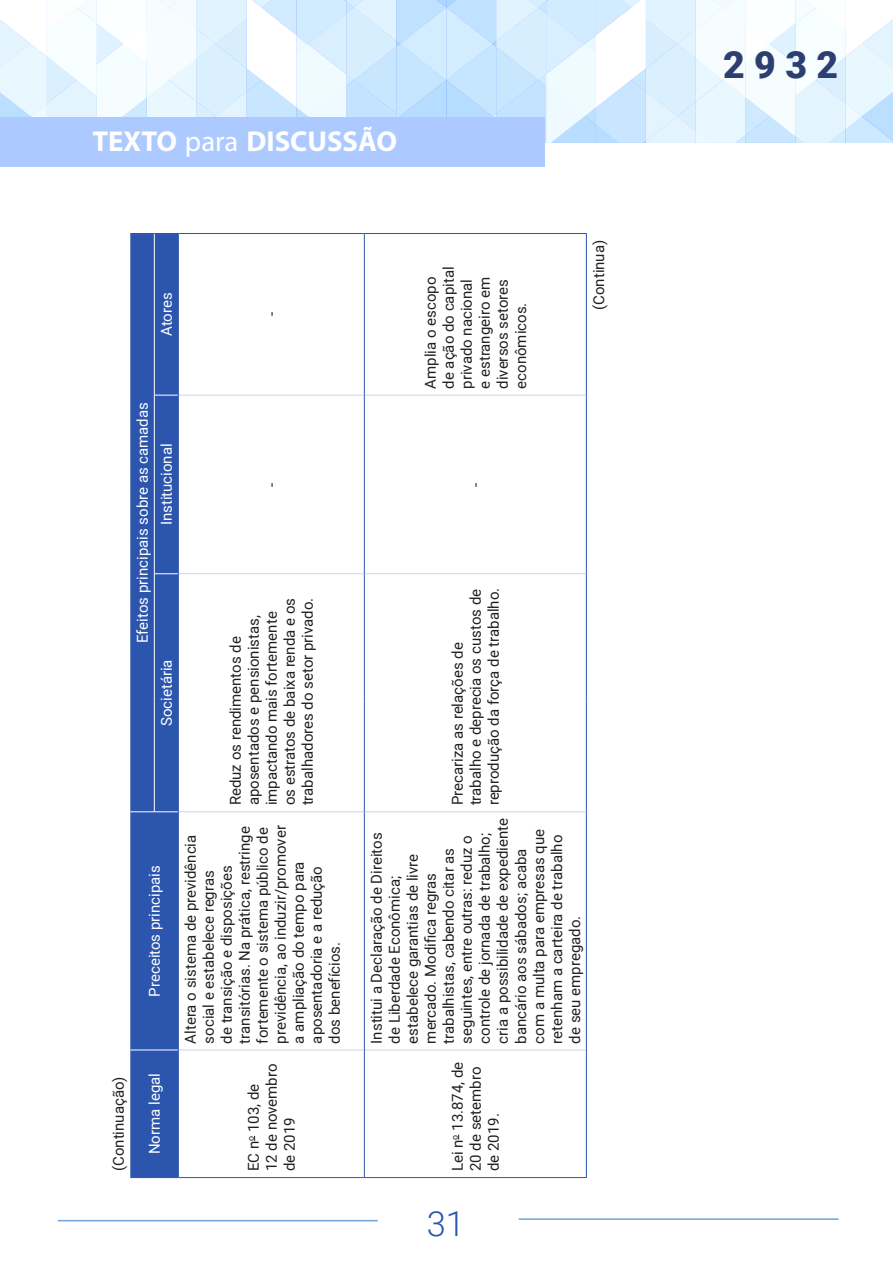
<style>
.page{position:relative;width:893px;height:1263px;background:#fff}
.page>*{position:absolute;margin:0;border:0;box-sizing:border-box;transform-origin:0 0}
.t1{font:900 37.5px "Roboto";color:#2c3f70}
.t2{font:300 34.5px "Roboto";color:#2c55ae}
.t3{font:700 28.8px "Myriad Pro";color:#fff}
.miolo_tabela_1_esq{font:15px/18px "Roboto";color:#231f20}
.cabeçalho_tabela_cen{font:15px "Roboto";color:#fff}
.s1{font-weight:400}
</style>
<div class="page">
<svg style="left:0;top:0;width:893px;height:143px"></svg>
<div style="left:0;top:118px;width:545px;height:49px;background:#accaff"></div>
<hr style="left:519px;top:1218px;width:319px;height:2px;background:#6fa5d9">
<hr style="left:58px;top:1220px;width:320px;height:1px;background:#6fa5d9">
<div style="left:130px;top:234px;width:48px;height:943px;background:#2c55ae"></div>
<hr style="left:179px;top:1177px;width:185px;height:1px;background:#2c55ae">
<hr style="left:179px;top:233px;width:185px;height:1px;background:#2c55ae">
<hr style="left:179px;top:1050px;width:185px;height:1px;background:#cad4eb">
<hr style="left:179px;top:811px;width:185px;height:1px;background:#cad4eb">
<hr style="left:179px;top:573px;width:185px;height:1px;background:#cad4eb">
<hr style="left:179px;top:395px;width:185px;height:1px;background:#cad4eb">
<svg style="left:130px;top:1177px;width:48px;height:1px"></svg>
<svg style="left:130px;top:233px;width:48px;height:1px"></svg>
<hr style="left:178px;top:1050px;width:1px;height:128px;background:#2c55ae">
<svg style="left:130px;top:1050px;width:48px;height:1px"></svg>
<svg style="left:130px;top:811px;width:48px;height:1px"></svg>
<svg style="left:155px;top:573px;width:23px;height:1px"></svg>
<svg style="left:155px;top:395px;width:23px;height:1px"></svg>
<hr style="left:154px;top:701px;width:1px;height:111px;background:#fff">
<hr style="left:154px;top:574px;width:1px;height:127px;background:#fff">
<hr style="left:154px;top:395px;width:1px;height:179px;background:#fff">
<hr style="left:154px;top:234px;width:1px;height:161px;background:#fff">
<hr style="left:178px;top:812px;width:1px;height:238px;background:#2c55ae">
<hr style="left:178px;top:701px;width:1px;height:111px;background:#2c55ae">
<hr style="left:178px;top:574px;width:1px;height:127px;background:#2c55ae">
<hr style="left:178px;top:395px;width:1px;height:179px;background:#2c55ae">
<hr style="left:178px;top:233px;width:1px;height:162px;background:#2c55ae">
<hr style="left:586px;top:1050px;width:1px;height:128px;background:#2c55ae">
<hr style="left:586px;top:812px;width:1px;height:238px;background:#2c55ae">
<hr style="left:586px;top:701px;width:1px;height:111px;background:#2c55ae">
<hr style="left:586px;top:574px;width:1px;height:127px;background:#2c55ae">
<hr style="left:586px;top:395px;width:1px;height:179px;background:#2c55ae">
<hr style="left:586px;top:233px;width:1px;height:162px;background:#2c55ae">
<hr style="left:364px;top:1050px;width:1px;height:128px;background:#2c55ae">
<hr style="left:365px;top:1177px;width:221px;height:1px;background:#2c55ae">
<hr style="left:365px;top:233px;width:221px;height:1px;background:#2c55ae">
<hr style="left:364px;top:812px;width:1px;height:238px;background:#2c55ae">
<hr style="left:364px;top:701px;width:1px;height:111px;background:#2c55ae">
<hr style="left:364px;top:574px;width:1px;height:127px;background:#2c55ae">
<hr style="left:364px;top:395px;width:1px;height:179px;background:#2c55ae">
<hr style="left:364px;top:233px;width:1px;height:162px;background:#2c55ae">
<hr style="left:365px;top:1050px;width:221px;height:1px;background:#cad4eb">
<hr style="left:365px;top:811px;width:221px;height:1px;background:#cad4eb">
<hr style="left:365px;top:573px;width:221px;height:1px;background:#cad4eb">
<hr style="left:365px;top:395px;width:221px;height:1px;background:#cad4eb">
<h3 class="t3" style="left:92px;top:122px;width:306px">TEXTO <span class="s1">para</span> DISCUSSÃO</h3>
<p class="cabeçalho_tabela_cen" style="left:156px;top:336px;width:45px;rotate:-90deg">Atores</p>
<p class="miolo_tabela_1_esq" style="left:262px;top:316px;width:6px;rotate:-90deg">-</p>
<p class="cabeçalho_tabela_cen" style="left:132px;top:643px;width:242px;rotate:-90deg">Efeitos principais sobre as camadas</p>
<p class="cabeçalho_tabela_cen" style="left:156px;top:525px;width:83px;rotate:-90deg">Institucional</p>
<p class="cabeçalho_tabela_cen" style="left:156px;top:726px;width:68px;rotate:-90deg">Societária</p>
<p class="cabeçalho_tabela_cen" style="left:144px;top:996px;width:133px;rotate:-90deg">Preceitos principais</p>
<p class="miolo_tabela_1_esq" style="left:109px;top:1171px;width:96px;rotate:-90deg">(Continuação)</p>
<p class="cabeçalho_tabela_cen" style="left:144px;top:1154px;width:83px;rotate:-90deg">Norma legal</p>
<p class="miolo_tabela_1_esq" style="left:262px;top:486px;width:6px;rotate:-90deg">-</p>
<p class="miolo_tabela_1_esq" style="left:226px;top:805px;width:209px;rotate:-90deg">Reduz os rendimentos de aposentados e pensionistas, impactando mais fortemente os estratos de baixa renda e os trabalhadores do setor privado.</p>
<p class="miolo_tabela_1_esq" style="left:181px;top:1043px;width:220px;rotate:-90deg">Altera o sistema de previdência social e estabelece regras<br>de transição e disposições transitórias. Na prática, restringe fortemente o sistema público de previdência, ao induzir/promover a ampliação do tempo para aposentadoria e a redução<br>dos benefícios.</p>
<p class="miolo_tabela_1_esq" style="left:244px;top:1171px;width:109px;rotate:-90deg">EC n<sup>o</sup> 103, de<br>12 de novembro de 2019</p>
<p class="miolo_tabela_1_esq" style="left:421px;top:389px;width:124px;rotate:-90deg">Amplia o escopo de ação do capital privado nacional<br>e estrangeiro em diversos setores econômicos.</p>
<p class="miolo_tabela_1_esq" style="left:466px;top:486px;width:6px;rotate:-90deg">-</p>
<p class="miolo_tabela_1_esq" style="left:589px;top:310px;width:72px;rotate:-90deg">(Continua)</p>
<p class="miolo_tabela_1_esq" style="left:448px;top:805px;width:219px;rotate:-90deg">Precariza as relações de trabalho e deprecia os custos de reprodução da força de trabalho.</p>
<p class="miolo_tabela_1_esq" style="left:367px;top:1043px;width:227px;rotate:-90deg">Institui a Declaração de Direitos de Liberdade Econômica; estabelece garantias de livre mercado. Modifica regras trabalhistas, cabendo citar as seguintes, entre outras: reduz o controle de jornada de trabalho; cria a possibilidade de expediente bancário aos sábados; acaba com a multa para empresas que retenham a carteira de trabalho de seu empregado.</p>
<p class="miolo_tabela_1_esq" style="left:448px;top:1171px;width:111px;rotate:-90deg">Lei n<sup>o</sup> 13.874, de<br>20 de setembro de 2019.</p>
<h2 class="t2" style="left:427px;top:1200px;width:40px">31</h2>
<h1 class="t1" style="left:723px;top:38px;width:116px">2932</h1>
</div>
